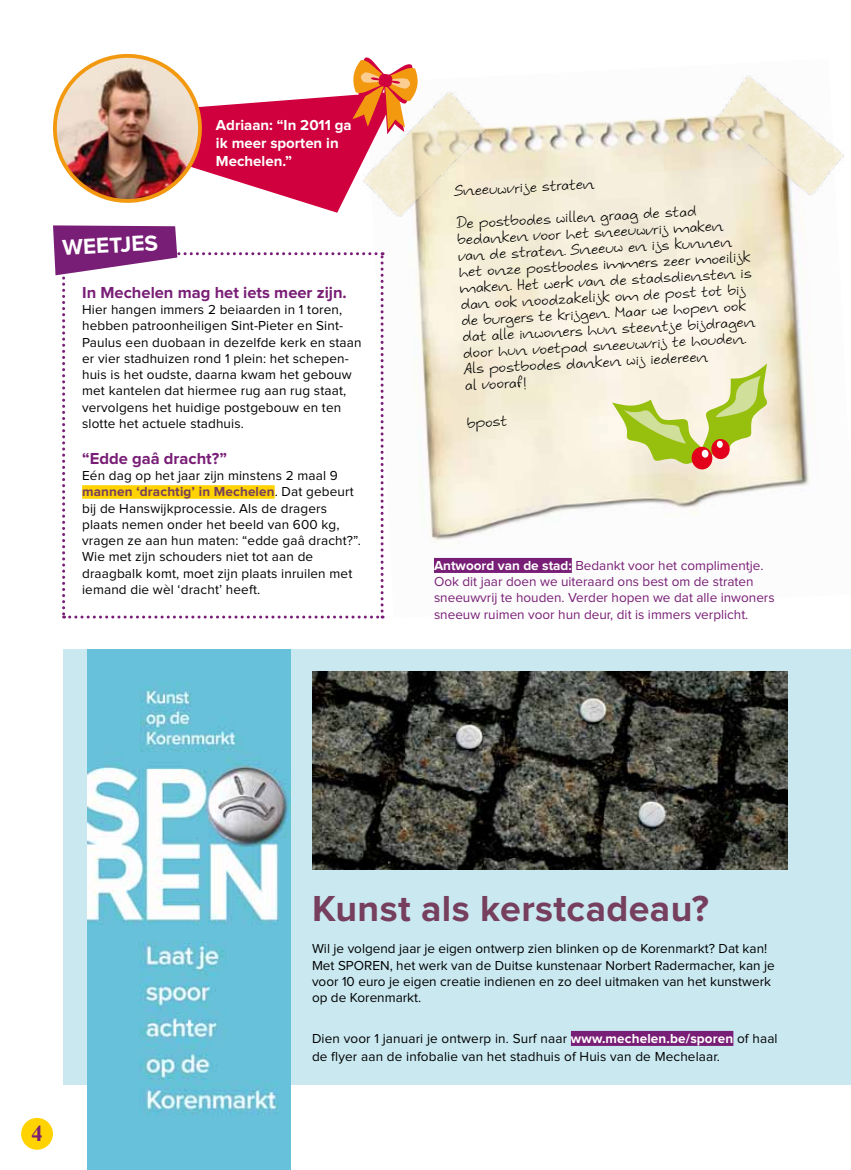
<style>
.page{position:relative;width:851px;height:1170px;background:#fff}
.page>*{position:absolute;margin:0;border:0;box-sizing:border-box;transform-origin:0 0}
.t1{font:700 37.5px "Proxima Nova";letter-spacing:.01em;color:#763f5d}
.t2{font:700 22.5px "Proxima Nova";color:#fff}
.t3{font:700 22.5px "Times New Roman";color:#791e76}
.t4{font:700 16.5px "Proxima Nova";color:#791e76}
.t5{font:700 15px/18px "Proxima Nova";color:#fff}
.t6{font:13.5px/16.2px "Proxima Nova";letter-spacing:.01em;color:#000}
.t7{font:13.5px/16.2px "Hybi 4";color:#000}
.t8{font:13.5px/16.2px "Proxima Nova";color:#791e76}
.s1{font-weight:700;color:#763f5d}
.s2{font-weight:700;color:#fff}
</style>
<div class="page">
<div style="left:64px;top:649px;width:786px;height:435px;background:#c9e8f0"></div>
<img style="left:383px;top:116px;width:427px;height:502px">
<img style="left:383px;top:91px;width:116px;height:128px">
<img style="left:702px;top:75px;width:142px;height:126px">
<svg style="left:612px;top:363px;width:157px;height:102px;background:#dae1a1"></svg>
<div style="left:691px;top:446px;width:21px;height:23px;background:#e2001a;border-radius:50%"></div>
<svg style="left:701px;top:449px;width:7px;height:8px"></svg>
<div style="left:711px;top:439px;width:18px;height:20px;background:#e2001a;border-radius:50%"></div>
<svg style="left:716px;top:440px;width:6px;height:8px"></svg>
<div style="left:21px;top:1117px;width:32px;height:32px;background:#ffd300;border-radius:50%"></div>
<div style="left:434px;top:558px;width:137px;height:15px;background:#791e76"></div>
<div style="left:571px;top:1030px;width:162px;height:15px;background:#791e76"></div>
<img style="left:312px;top:671px;width:475px;height:198px">
<img style="left:88px;top:649px;width:203px;height:520px">
<svg style="left:53px;top:225px;width:330px;height:393px"></svg>
<img style="left:53px;top:53px;width:365px;height:160px">
<h2 class="t2" style="left:62px;top:235px;width:94px;rotate:-3deg">W eetjes</h2>
<p class="t5" style="left:216px;top:116px;width:137px">Adriaan: “In 2011 ga ik meer sporten in<br>Mechelen.”</p>
<p class="t4" style="left:82px;top:283px;width:266px">In Mechelen mag het iets meer zijn.</p>
<p class="t6" style="left:82px;top:302px;width:281px">Hier hangen immers 2 beiaarden in 1 toren, hebben patroonheiligen Sint-Pieter en Sint-Paulus een duobaan in dezelfde kerk en staan er vier stadhuizen rond 1 plein: het schepen&shy;huis is het oudste, daarna kwam het gebouw met kantelen dat hiermee rug aan rug staat, vervolgens het huidige postgebouw en ten slotte het actuele stadhuis.</p>
<p class="t4" style="left:82px;top:449px;width:146px">“Edde gaâ dracht?”</p>
<p class="t6" style="left:82px;top:468px;width:280px">Eén dag op het jaar zijn minstens 2 maal 9 <span class="s1">mannen ‘drachtig’ in Mechelen</span>. Dat gebeurt bij de Hanswijkprocessie. Als de dragers plaats nemen onder het beeld van 600 kg, vragen ze aan hun maten: “edde gaâ dracht?”.<br>Wie met zijn schouders niet tot aan de draagbalk komt, moet zijn plaats inruilen met iemand die wèl ‘dracht’ heeft.</p>
<p class="t7" style="left:454px;top:184px;width:141px;rotate:-3deg">Sneeuwvrije straten</p>
<p class="t7" style="left:456px;top:217px;width:295px;rotate:-3deg">De postbodes willen graag de stad bedanken voor het sneeuwvrij maken van de straten. Sneeuw en ijs kunnen het onze postbodes immers zeer moeilijk maken. Het werk van de stadsdiensten is dan ook noodzakelijk om de post tot bij de burgers te krijgen. Maar we hopen ook dat alle inwoners hun steentje bijdragen door hun voetpad sneeuwvrij te houden.<br>Als postbodes danken wij iedereen<br>al vooraf!</p>
<p class="t7" style="left:466px;top:416px;width:42px;rotate:-3deg">bpost</p>
<p class="t8" style="left:434px;top:557px;width:342px"><span class="s2">Antwoord van de stad:</span> Bedankt voor het complimentje.<br>Ook dit jaar doen we uiteraard ons best om de straten sneeuwvrij te houden. Verder hopen we dat alle inwoners sneeuw ruimen voor hun deur, dit is immers verplicht.</p>
<h2 class="t3" style="left:31px;top:1118px;width:13px">4</h2>
<h1 class="t1" style="left:312px;top:887px;width:398px">Kunst als kerstcadeau?</h1>
<p class="t6" style="left:312px;top:941px;width:464px">Wil je volgend jaar je eigen ontwerp zien blinken op de Korenmarkt? Dat kan!<br>Met SPOREN, het werk van de Duitse kunstenaar Norbert Radermacher, kan je voor 10 euro je eigen creatie indienen en zo deel uitmaken van het kunstwerk op de Korenmarkt.</p>
<p class="t6" style="left:312px;top:1029px;width:467px;line-height:18px">Dien voor 1 januari je ontwerp in. Surf naar <span class="s2">www.mechelen.be/sporen</span> of haal de flyer aan de infobalie van het stadhuis of Huis van de Mechelaar.</p>
</div>
